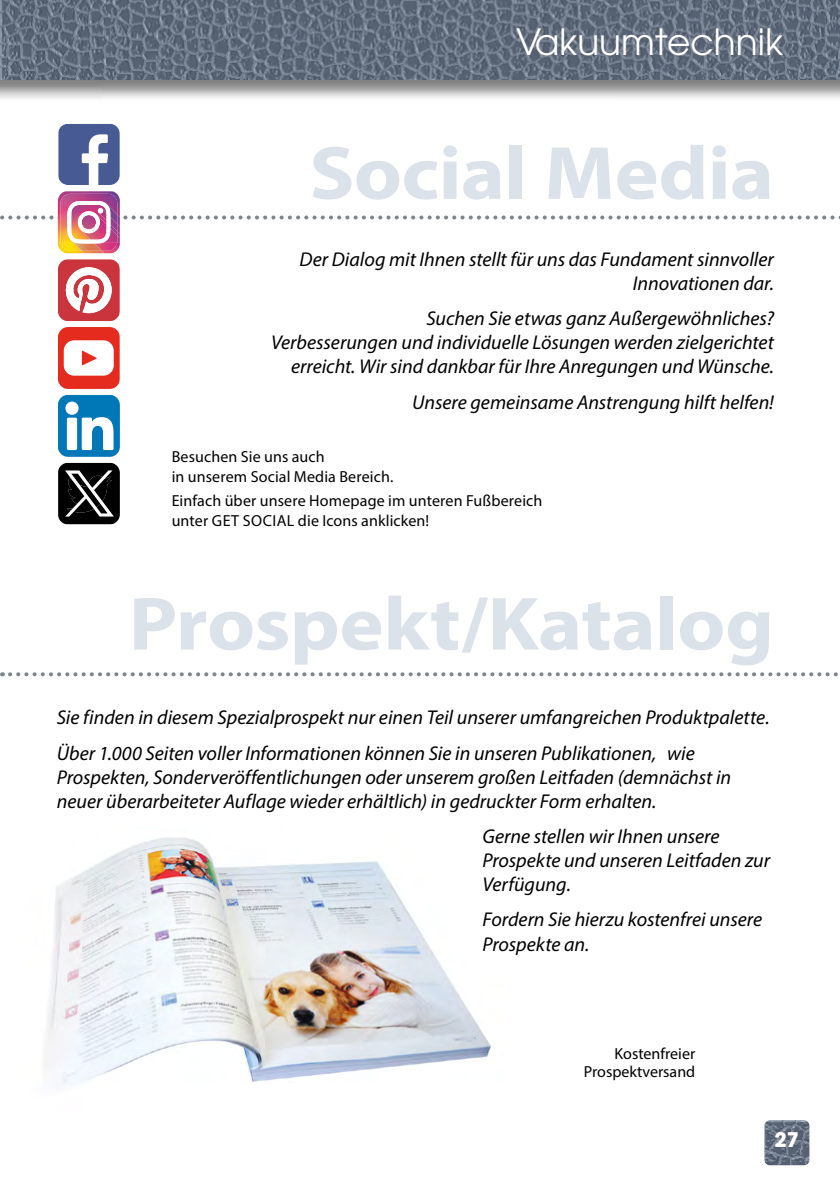
<style>
.page{position:relative;width:840px;height:1191px;background:#fff}
.page>*{position:absolute;margin:0;border:0;box-sizing:border-box;transform-origin:0 0}
.t1{font:700 76px "Myriad Pro";letter-spacing:-.01em;color:#dce2e9;scale:1.1 1}
.t2{font:36px "ITC Avant Garde Pro";color:#fff}
.t3{font:italic 20px/24px "Myriad Pro";color:#000}
.t4{font:700 20px "ITC Avant Garde Pro";color:#fff}
.t5{font:16px/19.2px "Myriad Pro";letter-spacing:.005em;color:#000}
</style>
<div class="page">
<div style="left:0;top:0;width:839px;height:102px;background:#000;opacity:.5"></div>
<img style="left:1px;top:0;width:838px;height:79px">
<hr style="left:0;top:0;width:1px;height:79px;background:#eaecf0">
<img style="left:764px;top:1121px;width:44px;height:43px">
<div style="left:761px;top:1118px;width:50px;height:49px;border:2px solid #fff;border-radius:7px"></div>
<img style="left:44px;top:837px;width:447px;height:246px">
<svg style="left:10px;top:672px;width:828px;height:4px"></svg>
<svg style="left:58px;top:124px;width:62px;height:61px"></svg>
<svg style="left:58px;top:395px;width:62px;height:62px"></svg>
<svg style="left:58px;top:463px;width:62px;height:61px"></svg>
<svg style="left:0;top:191px;width:840px;height:130px"></svg>
<svg style="left:58px;top:327px;width:62px;height:62px"></svg>
<h2 class="t2" style="left:515px;top:19px;width:268px">Vakuumtechnik</h2>
<h1 class="t1" style="left:309px;top:124px;width:424px">Social Media</h1>
<p class="t3" style="left:299px;top:247px;width:475px;text-align:right">Der Dialog mit Ihnen stellt für uns das Fundament sinnvoller<br>Innovationen dar.</p>
<p class="t3" style="left:271px;top:306px;width:504px;text-align:right">Suchen Sie etwas ganz Außergewöhnliches?<br>Verbesserungen und individuelle Lösungen werden zielgerichtet erreicht. Wir sind dankbar für Ihre Anregungen und Wünsche.</p>
<p class="t3" style="left:412px;top:390px;width:363px">Unsere gemeinsame Anstrengung hilft helfen!</p>
<p class="t5" style="left:171px;top:447px;width:223px">Besuchen Sie uns auch<br>in unserem Social Media Bereich.</p>
<p class="t5" style="left:171px;top:491px;width:372px">Einfach über unsere Homepage im unteren Fußbereich unter GET SOCIAL die Icons anklicken!</p>
<h1 class="t1" style="left:129px;top:574px;width:587px">Prospekt/Katalog</h1>
<p class="t3" style="left:57px;top:699px;width:714px;line-height:35.4px">Sie finden in diesem Spezialprospekt nur einen Teil unserer umfangreichen Produktpalette.<br>Über 1.000 Seiten voller Informationen können Sie in unseren Publikationen, wie</p>
<p class="t3" style="left:57px;top:764px;width:675px">Prospekten, Sonderveröffentlichungen oder unserem großen Leitfaden (demnächst in neuer überarbeiteter Auflage wieder erhältlich) in gedruckter Form erhalten.</p>
<p class="t3" style="left:482px;top:824px;width:289px">Gerne stellen wir Ihnen unsere<br>Prospekte und unseren Leitfaden zur<br>Verfügung.</p>
<p class="t3" style="left:482px;top:907px;width:281px">Fordern Sie hierzu kostenfrei unsere<br>Prospekte an.</p>
<p class="t5" style="left:583px;top:1044px;width:113px;line-height:18px;text-align:right">Kostenfreier<br>Prospektversand</p>
<p class="t4" style="left:774px;top:1126px;width:26px">27</p>
</div>
